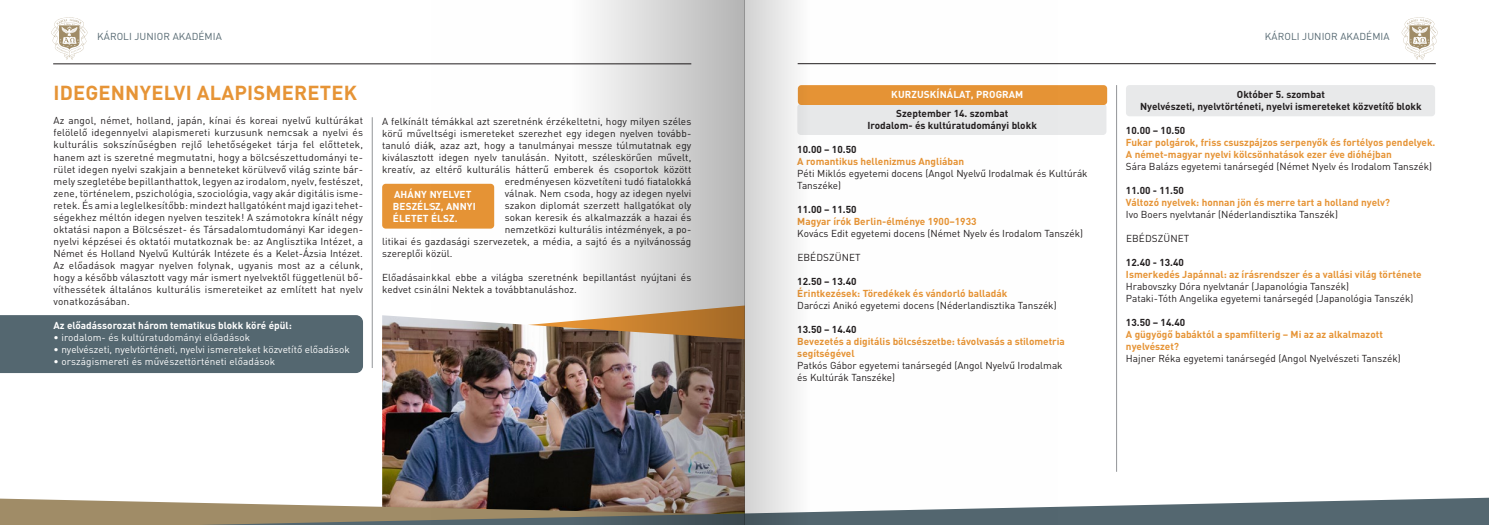
<style>
.page{position:relative;width:1489px;height:525px;background:#fff}
.page>*{position:absolute;margin:0;border:0;box-sizing:border-box;transform-origin:0 0}
.t1{font:700 20px "DIN Pro";letter-spacing:.01em;color:#e69436}
.t2{font:10px/12px "DIN Pro";color:#231f20}
.t3{font:700 10px/12px "DIN Pro";color:#e69436}
.t4{font:700 10px/12px "DIN Pro";color:#231f20;text-align:center}
.t5{font:10px "DIN Pro";color:#fff}
.t6{font:700 10px/12px "DIN Pro";letter-spacing:.01em;color:#fff}
.t7{font:10px "DIN Pro";letter-spacing:.01em;color:#546770}
</style>
<div class="page">
<div style="left:0;top:315px;width:363px;height:58px;background:#546770"></div>
<hr style="left:372px;top:117px;width:1px;height:251px;background:#939598">
<div style="left:382px;top:184px;width:112px;height:44px;background:#e69436;border-radius:4px"></div>
<img style="left:382px;top:315px;width:49px;height:182px">
<div style="left:797px;top:104px;width:309px;height:31px;background:#e8e9ea;border-radius:4px"></div>
<div style="left:797px;top:85px;width:310px;height:20px;background:#e69436;border-radius:4px"></div>
<div style="left:1125px;top:85px;width:309px;height:31px;background:#e8e9ea;border-radius:4px"></div>
<hr style="left:1116px;top:85px;width:1px;height:386px;background:#939598">
<hr style="left:53px;top:64px;width:638px;height:1px;background:#231f20">
<hr style="left:797px;top:63px;width:638px;height:1px;background:#231f20">
<svg style="left:51px;top:17px;width:36px;height:42px"></svg>
<svg style="left:0;top:497px;width:1488px;height:27px"></svg>
<svg style="left:1401px;top:17px;width:36px;height:42px"></svg>
<svg style="left:744px;top:0;width:314px;height:524px"></svg>
<img style="left:431px;top:0;width:313px;height:524px">
<p class="t7" style="left:97px;top:30px;width:126px">KÁROLI JUNIOR AKADÉMIA</p>
<p class="t7" style="left:1264px;top:30px;width:126px">KÁROLI JUNIOR AKADÉMIA</p>
<h1 class="t1" style="left:54px;top:79px;width:305px">IDEGENNYELVI ALAPISMERETEK</h1>
<p class="t2" style="left:54px;top:114px;width:311px;text-align:justify">Az angol, német, holland, japán, kínai és koreai nyelvű kultúrákat felölelő idegennyelvi alapismereti kurzusunk nemcsak a nyelvi és kulturális sokszínűségben rejlő lehetőségeket tárja fel előttetek, hanem azt is szeretné megmutatni, hogy a bölcsészettudományi te&shy;rület idegen nyelvi szakjain a benneteket körülvevő világ szinte bár&shy;mely szegletébe bepillanthattok, legyen az irodalom, nyelv, festészet, zene, történelem, pszichológia, szociológia, vagy akár digitális isme&shy;retek. És ami a leglelkesítőbb: mindezt hallgatóként majd igazi tehet&shy;ségekhez méltón idegen nyelven teszitek! A számotokra kínált négy oktatási napon a Bölcsészet- és Társadalomtudományi Kar idegen&shy;nyelvi képzései és oktatói mutatkoznak be: az Anglisztika Intézet, a Német és Holland Nyelvű Kultúrák Intézete és a Kelet-Ázsia Intézet.<br>Az előadások magyar nyelven folynak, ugyanis most az a célunk, hogy a később választott vagy már ismert nyelvektől függetlenül bő&shy;víthessétek általános kulturális ismereteiket az említett hat nyelv vonatkozásában.</p>
<p class="t6" style="left:54px;top:318px;width:240px">Az előadássorozat három tematikus blokk köré épül:</p>
<p class="t5" style="left:54px;top:330px;width:198px">• irodalom- és kultúratudományi előadások</p>
<p class="t5" style="left:54px;top:342px;width:298px">• nyelvészeti, nyelvtörténeti, nyelvi ismereteket közvetítő előadások</p>
<p class="t5" style="left:54px;top:354px;width:223px">• országismereti és művészettörténeti előadások</p>
<p class="t2" style="left:382px;top:115px;width:311px">A felkínált témákkal azt szeretnénk érzékeltetni, hogy milyen széles</p>
<p class="t2" style="left:382px;top:127px;width:310px">körű műveltségi ismereteket szerezhet egy idegen nyelven tovább-</p>
<p class="t2" style="left:382px;top:139px;width:311px">tanuló diák, azaz azt, hogy a tanulmányai messze túlmutatnak egy</p>
<p class="t2" style="left:382px;top:151px;width:310px">kiválasztott idegen nyelv tanulásán. Nyitott, széleskörűen művelt,</p>
<p class="t2" style="left:382px;top:163px;width:310px">kreatív, az eltérő kulturális hátterű emberek és csoportok között</p>
<p class="t2" style="left:505px;top:175px;width:188px">eredményesen közvetíteni tudó fiatalokká</p>
<p class="t2" style="left:505px;top:187px;width:188px">válnak. Nem csoda, hogy az idegen nyelvi</p>
<p class="t2" style="left:505px;top:199px;width:188px">szakon diplomát szerzett hallgatókat oly</p>
<p class="t2" style="left:505px;top:211px;width:188px">sokan keresik és alkalmazzák a hazai és</p>
<p class="t2" style="left:505px;top:223px;width:188px">nemzetközi kulturális intézmények, a po-</p>
<p class="t2" style="left:382px;top:235px;width:310px">litikai és gazdasági szervezetek, a média, a sajtó és a nyilvánosság</p>
<p class="t2" style="left:382px;top:247px;width:72px">szereplői közül.</p>
<p class="t2" style="left:382px;top:271px;width:310px">Előadásainkkal ebbe a világba szeretnénk bepillantást nyújtani és kedvet csinálni Nektek a továbbtanuláshoz.</p>
<p class="t6" style="left:393px;top:187px;width:84px">AHÁNY NYELVET<br>BESZÉLSZ, ANNYI<br>ÉLETET ÉLSZ.</p>
<p class="t6" style="left:891px;top:88px;width:134px">KURZUSKÍNÁLAT, PROGRAM</p>
<p class="t4" style="left:867px;top:107px;width:171px">Szeptember 14. szombat<br>Irodalom- és kultúratudományi blokk</p>
<p class="t4" style="left:797px;top:143px;width:61px">10.00 – 10.50</p>
<p class="t3" style="left:797px;top:155px;width:168px">A romantikus hellenizmus Angliában</p>
<p class="t2" style="left:797px;top:167px;width:292px">Péti Miklós egyetemi docens (Angol Nyelvű Irodalmak és Kultúrák<br>Tanszéke)</p>
<p class="t4" style="left:797px;top:203px;width:61px">11.00 – 11.50</p>
<p class="t3" style="left:797px;top:215px;width:181px">Magyar írók Berlin-élménye 1900–1933</p>
<p class="t2" style="left:797px;top:227px;width:287px">Kovács Edit egyetemi docens (Német Nyelv és Irodalom Tanszék)</p>
<p class="t2" style="left:797px;top:251px;width:65px">EBÉDSZÜNET</p>
<p class="t4" style="left:797px;top:275px;width:61px">12.50 – 13.40</p>
<p class="t3" style="left:797px;top:287px;width:211px">Érintkezések: Töredékek és vándorló balladák</p>
<p class="t2" style="left:797px;top:299px;width:261px">Daróczi Anikó egyetemi docens (Néderlandisztika Tanszék)</p>
<p class="t4" style="left:797px;top:323px;width:61px">13.50 – 14.40</p>
<p class="t3" style="left:797px;top:335px;width:269px">Bevezetés a digitális bölcsészetbe: távolvasás a stilometria segítségével</p>
<p class="t2" style="left:797px;top:359px;width:267px">Patkós Gábor egyetemi tanársegéd (Angol Nyelvű Irodalmak és Kultúrák Tanszéke)</p>
<p class="t4" style="left:1140px;top:88px;width:283px">Október 5. szombat<br>Nyelvészeti, nyelvtörténeti, nyelvi ismereteket közvetítő blokk</p>
<p class="t4" style="left:1125px;top:124px;width:61px">10.00 – 10.50</p>
<p class="t3" style="left:1125px;top:136px;width:311px">Fukar polgárok, friss csuszpájzos serpenyők és fortélyos pendelyek.<br>A német-magyar nyelvi kölcsönhatások ezer éve dióhéjban</p>
<p class="t2" style="left:1125px;top:160px;width:307px">Sára Balázs egyetemi tanársegéd (Német Nyelv és Irodalom Tanszék)</p>
<p class="t4" style="left:1125px;top:184px;width:60px">11.00 - 11.50</p>
<p class="t3" style="left:1125px;top:196px;width:266px">Változó nyelvek: honnan jön és merre tart a holland nyelv?</p>
<p class="t2" style="left:1125px;top:208px;width:213px">Ivo Boers nyelvtanár (Néderlandisztika Tanszék)</p>
<p class="t2" style="left:1125px;top:232px;width:65px">EBÉDSZÜNET</p>
<p class="t4" style="left:1125px;top:256px;width:60px">12.40 - 13.40</p>
<p class="t3" style="left:1125px;top:268px;width:297px">Ismerkedés Japánnal: az írásrendszer és a vallási világ története</p>
<p class="t2" style="left:1125px;top:280px;width:289px">Hrabovszky Dóra nyelvtanár (Japanológia Tanszék)<br>Pataki-Tóth Angelika egyetemi tanársegéd (Japanológia Tanszék)</p>
<p class="t4" style="left:1125px;top:316px;width:61px">13.50 – 14.40</p>
<p class="t3" style="left:1125px;top:328px;width:258px">A gügyögő babáktól a spamfilterig – Mi az az alkalmazott nyelvészet?</p>
<p class="t2" style="left:1125px;top:352px;width:276px">Hajner Réka egyetemi tanársegéd (Angol Nyelvészeti Tanszék)</p>
</div>
